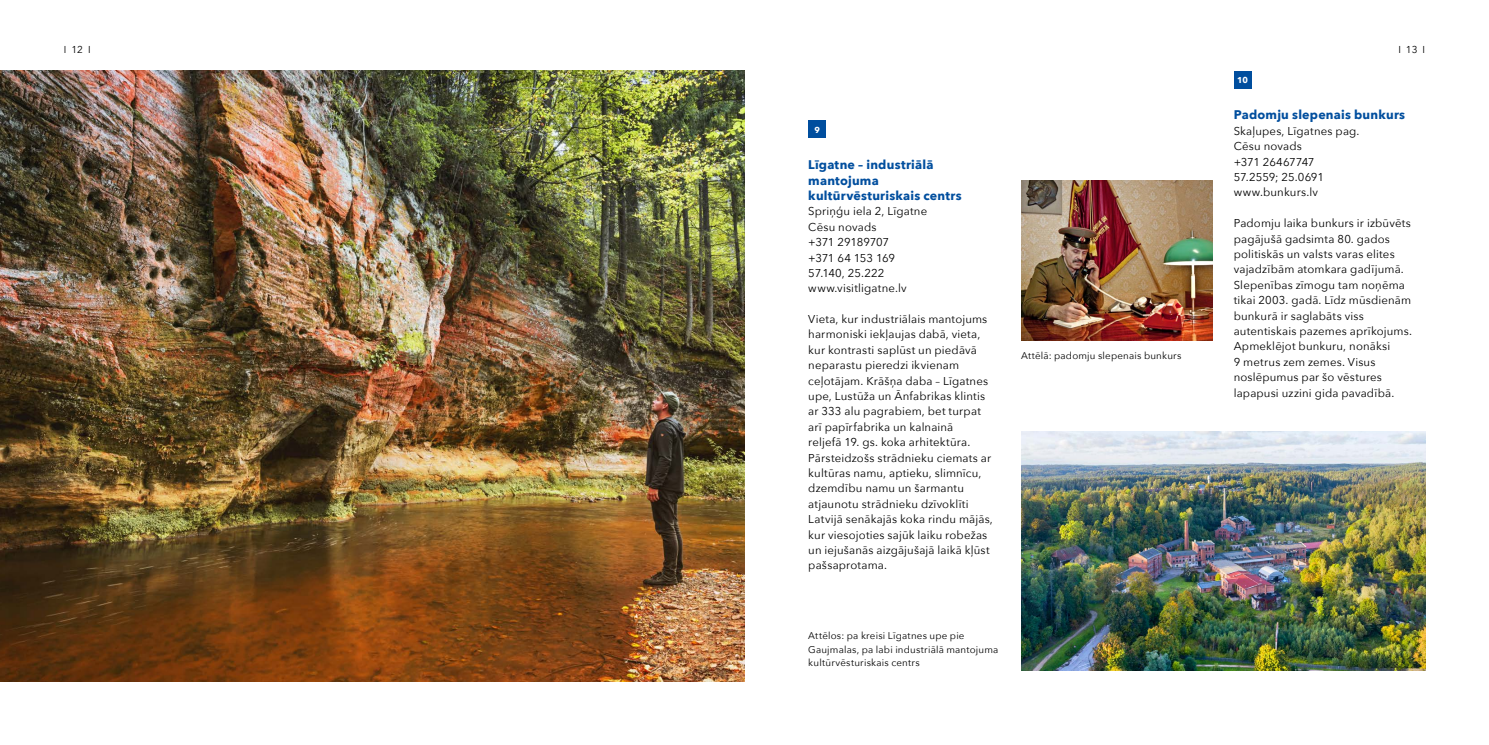
<style>
.page{position:relative;width:1489px;height:745px;background:#fff}
.page>*{position:absolute;margin:0;border:0;box-sizing:border-box;transform-origin:0 0}
.t1{font:700 12.5px/15.4px "Avenir Next";letter-spacing:.015em;color:#004e9e}
.t2{font:11.38px/15.4px "Avenir Next";letter-spacing:.015em;color:#000}
.t3{font:10px "Avenir Next";color:#000}
.t4{font:9.75px/13.5px "Avenir Next";letter-spacing:.02em;color:#000}
.t5{font:700 8.5px "Avenir Next";color:#fff}
</style>
<div class="page">
<img style="left:0;top:71px;width:744px;height:609px">
<div style="left:808px;top:120px;width:18px;height:18px;background:#004e9e"></div>
<img style="left:1021px;top:431px;width:403px;height:239px">
<div style="left:1233px;top:71px;width:18px;height:18px;background:#004e9e"></div>
<img style="left:1021px;top:180px;width:191px;height:160px">
<p class="t3" style="left:64px;top:41px;width:28px">I 12 I</p>
<p class="t3" style="left:1398px;top:41px;width:28px">I 13 I</p>
<p class="t5" style="left:814px;top:122px;width:7px">9</p>
<p class="t1" style="left:808px;top:157px;width:155px">Līgatne – industriālā mantojuma kultūrvēsturiskais centrs</p>
<p class="t2" style="left:808px;top:203px;width:120px">Spriņģu iela 2, Līgatne<br>Cēsu novads<br>+371 29189707<br>+371 64 153 169<br>57.140, 25.222 www.visitligatne.lv</p>
<p class="t2" style="left:808px;top:311px;width:186px">Vieta, kur industriālais mantojums harmoniski iekļaujas dabā, vieta, kur kontrasti saplūst un piedāvā neparastu pieredzi ikvienam ceļotājam. Krāšņa daba – Līgatnes upe, Lustūža un Ānfabrikas klintis ar 333 alu pagrabiem, bet turpat arī papīrfabrika un kalnainā<br>reljefā 19. gs. koka arhitektūra.<br>Pārsteidzošs strādnieku ciemats ar kultūras namu, aptieku, slimnīcu, dzemdību namu un šarmantu atjaunotu strādnieku dzīvoklīti<br>Latvijā senākajās koka rindu mājās, kur viesojoties sajūk laiku robežas un iejušanās aizgājušajā laikā kļūst pašsaprotama.</p>
<p class="t4" style="left:1020px;top:348px;width:162px">Attēlā: padomju slepenais bunkurs</p>
<p class="t4" style="left:808px;top:628px;width:191px">Attēlos: pa kreisi Līgatnes upe pie<br>Gaujmalas, pa labi industriālā mantojuma kultūrvēsturiskais centrs</p>
<p class="t5" style="left:1236px;top:72px;width:12px">10</p>
<p class="t1" style="left:1233px;top:107px;width:173px">Padomju slepenais bunkurs</p>
<p class="t2" style="left:1233px;top:123px;width:127px">Skaļupes, Līgatnes pag.<br>Cēsu novads<br>+371 26467747<br>57.2559; 25.0691 www.bunkurs.lv</p>
<p class="t2" style="left:1233px;top:215px;width:180px">Padomju laika bunkurs ir izbūvēts pagājušā gadsimta 80. gados politiskās un valsts varas elites vajadzībām atomkara gadījumā.<br>Slepenības zīmogu tam noņēma tikai 2003. gadā. Līdz mūsdienām bunkurā ir saglabāts viss autentiskais pazemes aprīkojums.<br>Apmeklējot bunkuru, nonāksi<br>9 metrus zem zemes. Visus noslēpumus par šo vēstures lapapusi uzzini gida pavadībā.</p>
</div>
